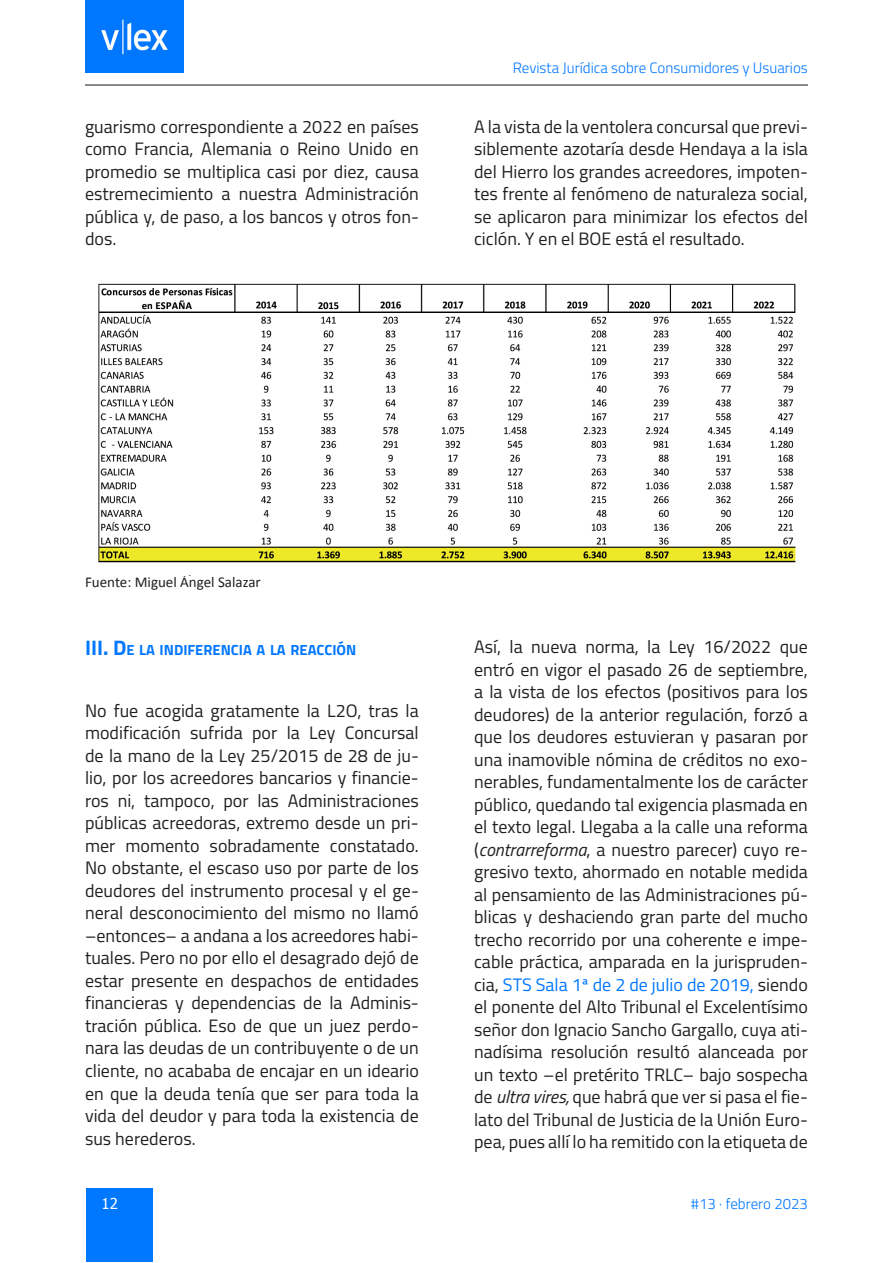
<style>
.page{position:relative;width:893px;height:1263px;background:#fff}
.page>*{position:absolute;margin:0;border:0;box-sizing:border-box;transform-origin:0 0}
.t1{font:18px/22.5px "Titillium";color:#231f20;text-align:justify}
.t2{font:300 15px "Titillium";color:#07f}
.t3{font:15px "Calibri";color:#231f20}
.t4{font:15px "Tahoma";color:#fff}
.t5{font:700 14.7px "Titillium";color:#07f}
.s1{font-size:21px}
.s2{font-style:italic}
.s3{color:#07f}
</style>
<div class="page">
<div style="left:86px;top:1189px;width:66px;height:73px;background:#07f"></div>
<hr style="left:85px;top:84px;width:723px;height:2px;background:#636366">
<img style="left:86px;top:0;width:97px;height:72px">
<img style="left:98px;top:283px;width:698px;height:280px">
<p class="t2" style="left:513px;top:56px;width:297px">Revista Jurídica sobre Consumidores y Usuarios</p>
<p class="t1" style="left:85px;top:114px;width:335px">guarismo correspondiente a 2022 en países como Francia, Alemania o Reino Unido en promedio se multiplica casi por diez, causa estremecimiento a nuestra Administración pública y, de paso, a los bancos y otros fon&shy;dos.</p>
<p class="t1" style="left:474px;top:114px;width:335px">A la vista de la ventolera concursal que previ&shy;siblemente azotaría desde Hendaya a la isla del Hierro los grandes acreedores, impoten&shy;tes frente al fenómeno de naturaleza social, se aplicaron para minimizar los efectos del ciclón. Y en el BOE está el resultado.</p>
<p class="t3" style="left:85px;top:572px;width:177px">Fuente: Miguel Ángel Salazar</p>
<p class="t5" style="left:85px;top:639px;width:83px"><span class="s1">III. D</span>E LA INDI</p>
<p class="t5" style="left:188px;top:639px;width:18px">FEREN</p>
<p class="t5" style="left:231px;top:639px;width:125px">CIA A LA REACCIÓN</p>
<p class="t1" style="left:85px;top:698px;width:335px">No fue acogida gratamente la L2O, tras la modificación sufrida por la Ley Concursal de la mano de la Ley 25/2015 de 28 de ju&shy;lio, por los acreedores bancarios y financie&shy;ros ni, tampoco, por las Administraciones públicas acreedoras, extremo desde un pri&shy;mer momento sobradamente constatado.<br>No obstante, el escaso uso por parte de los deudores del instrumento procesal y el ge&shy;neral desconocimiento del mismo no llamó –entonces– a andana a los acreedores habi&shy;tuales. Pero no por ello el desagrado dejó de estar presente en despachos de entidades financieras y dependencias de la Adminis&shy;tración pública. Eso de que un juez perdo&shy;nara las deudas de un contribuyente o de un cliente, no acababa de encajar en un ideario en que la deuda tenía que ser para toda la vida del deudor y para toda la existencia de sus herederos.</p>
<p class="t1" style="left:474px;top:635px;width:335px">Así, la nueva norma, la Ley 16/2022 que entró en vigor el pasado 26 de septiembre, a la vista de los efectos (positivos para los deudores) de la anterior regulación, forzó a que los deudores estuvieran y pasaran por una inamovible nómina de créditos no exo&shy;nerables, fundamentalmente los de carácter público, quedando tal exigencia plasmada en el texto legal. Llegaba a la calle una reforma (<span class="s2">contrarreforma</span>, a nuestro parecer) cuyo re&shy;gresivo texto, ahormado en notable medida al pensamiento de las Administraciones pú&shy;blicas y deshaciendo gran parte del mucho trecho recorrido por una coherente e impe&shy;cable práctica, amparada en la jurispruden&shy;cia, <span class="s3">STS Sala 1ª de 2 de julio de 2019,</span> siendo el ponente del Alto Tribunal el Excelentísimo señor don Ignacio Sancho Gargallo, cuya ati&shy;nadísima resolución resultó alanceada por un texto –el pretérito TRLC– bajo sospecha de <span class="s2">ultra vires,</span> que habrá que ver si pasa el fie&shy;lato del Tribunal de Justicia de la Unión Euro&shy;pea, pues allí lo ha remitido con la etiqueta de</p>
<p class="t4" style="left:102px;top:1194px;width:18px">12</p>
<p class="t2" style="left:691px;top:1193px;width:119px">#13 · febrero 2023</p>
</div>
